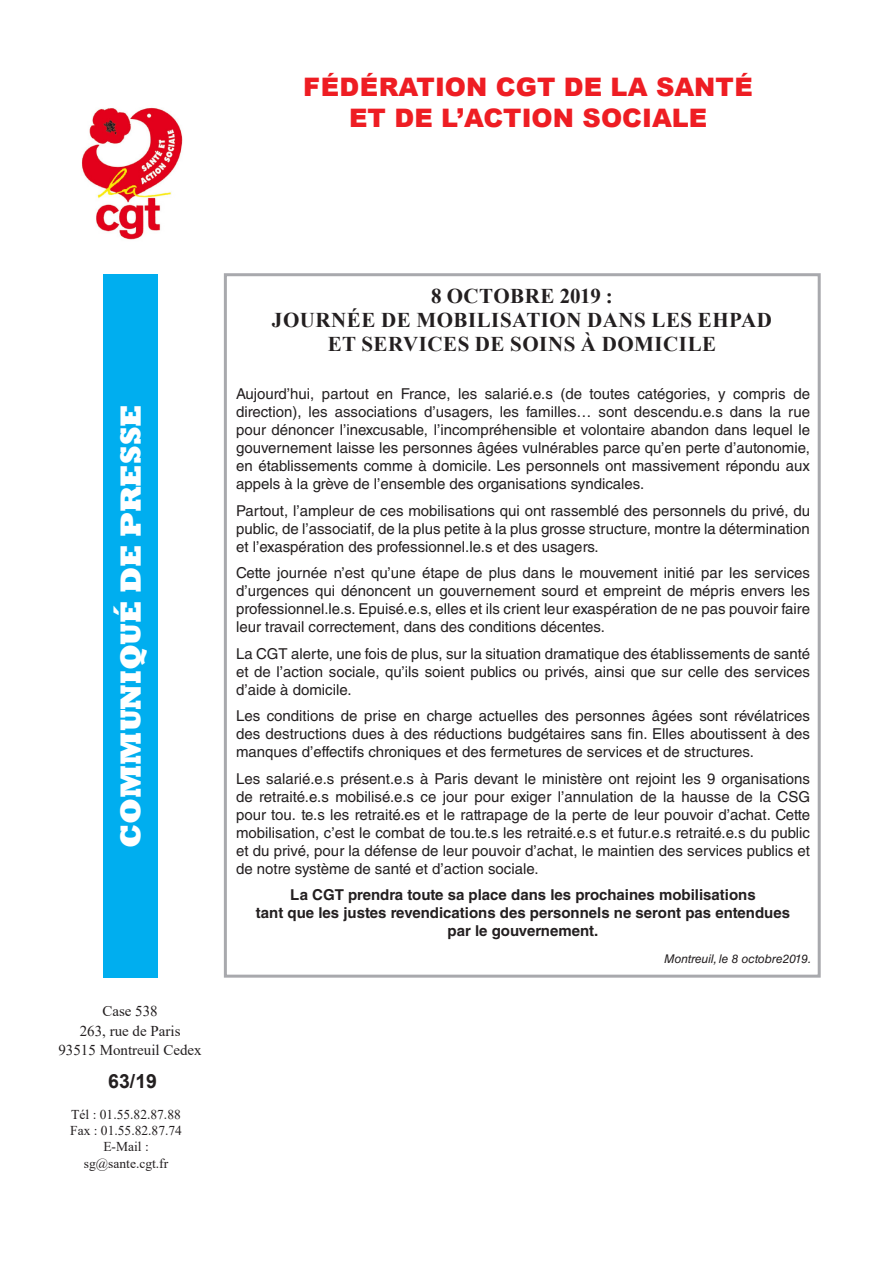
<style>
.page{position:relative;width:893px;height:1263px;background:#fff}
.page>*{position:absolute;margin:0;border:0;box-sizing:border-box;transform-origin:0 0}
.t1{font:800 30px "Rockwell";color:#fff}
.t2{font:900 25.5px "Arial";color:#ee1d23}
.titre{font:700 21px/24px "Times New Roman";letter-spacing:.025em;color:#231f20;text-align:center}
.t3{font:700 19.5px "Arial";color:#231f20}
.txt_courant{font:15px/18px "Helvetica LT Std";color:#231f20;text-align:justify}
.txt_courant-2{font:700 15px/18px "Helvetica LT Std";color:#231f20;text-align:center}
.t4{font:15px "Times New Roman";color:#231f20}
.t5{font:13.5px "Times New Roman";color:#231f20}
.txt_courant-3{font:italic 12px "Helvetica LT Std";color:#231f20}
</style>
<div class="page">
<img style="left:81px;top:107px;width:102px;height:133px">
<div style="left:103px;top:274px;width:55px;height:704px;background:#00aeef"></div>
<div style="left:224px;top:273px;width:597px;height:705px;border:3px solid #a8a9ad"></div>
<p class="t2" style="left:303px;top:68px;width:451px">FÉDÉRATION CGT DE LA SANTÉ</p>
<p class="t2" style="left:349px;top:99px;width:360px">ET DE L’ACTION SOCIALE</p>
<p class="t1" style="left:113px;top:848px;width:445px;rotate:-90deg">COMMUNIQUÉ DE PRESSE</p>
<p class="t4" style="left:102px;top:1000px;width:57px">Case 538</p>
<p class="t4" style="left:80px;top:1020px;width:102px">263, rue de Paris</p>
<p class="t4" style="left:58px;top:1039px;width:145px">93515 Montreuil Cedex</p>
<p class="t3" style="left:108px;top:1067px;width:50px">63/19</p>
<p class="t5" style="left:71px;top:1105px;width:111px">Tél : 01.55.82.87.88</p>
<p class="t5" style="left:70px;top:1121px;width:113px">Fax : 01.55.82.87.74</p>
<p class="t5" style="left:103px;top:1137px;width:47px">E-Mail :</p>
<p class="t5" style="left:84px;top:1153px;width:86px">sg@sante.cgt.fr</p>
<p class="titre" style="left:272px;top:284px;width:501px">8 OCTOBRE 2019 :<br>JOURNÉE DE MOBILISATION DANS LES EHPAD<br>ET SERVICES DE SOINS À DOMICILE</p>
<p class="txt_courant" style="left:236px;top:385px;width:575px">Aujourd’hui, partout en France, les salarié.e.s (de toutes catégories, y compris de direction), les associations d’usagers, les familles… sont descendu.e.s dans la rue pour dénoncer l’inexcusable, l’incompréhensible et volontaire abandon dans lequel le gouvernement laisse les personnes âgées vulnérables parce qu’en perte d’autonomie, en établissements comme à domicile. Les personnels ont massivement répondu aux appels à la grève de l’ensemble des organisations syndicales.</p>
<p class="txt_courant" style="left:236px;top:501px;width:576px">Partout, l’ampleur de ces mobilisations qui ont rassemblé des personnels du privé, du public, de l’associatif, de la plus petite à la plus grosse structure, montre la détermination et l’exaspération des professionnel.le.s et des usagers.</p>
<p class="txt_courant" style="left:236px;top:564px;width:576px">Cette journée n’est qu’une étape de plus dans le mouvement initié par les services d’urgences qui dénoncent un gouvernement sourd et empreint de mépris envers les professionnel.le.s. Epuisé.e.s, elles et ils crient leur exaspération de ne pas pouvoir faire leur travail correctement, dans des conditions décentes.</p>
<p class="txt_courant" style="left:236px;top:644px;width:576px">La CGT alerte, une fois de plus, sur la situation dramatique des établissements de santé et de l’action sociale, qu’ils soient publics ou privés, ainsi que sur celle des services d’aide à domicile.</p>
<p class="txt_courant" style="left:236px;top:707px;width:576px">Les conditions de prise en charge actuelles des personnes âgées sont révélatrices des destructions dues à des réductions budgétaires sans fin. Elles aboutissent à des manques d’effectifs chroniques et des fermetures de services et de structures.</p>
<p class="txt_courant" style="left:236px;top:769px;width:576px">Les salarié.e.s présent.e.s à Paris devant le ministère ont rejoint les 9 organisations de retraité.e.s mobilisé.e.s ce jour pour exiger l’annulation de la hausse de la CSG pour tou. te.s les retraité.es et le rattrapage de la perte de leur pouvoir d’achat. Cette mobilisation, c’est le combat de tou.te.s les retraité.e.s et futur.e.s retraité.e.s du public et du privé, pour la défense de leur pouvoir d’achat, le maintien des services publics et de notre système de santé et d’action sociale.</p>
<p class="txt_courant-2" style="left:256px;top:885px;width:536px">La CGT prendra toute sa place dans les prochaines mobilisations<br>tant que les justes revendications des personnels ne seront pas entendues par le gouvernement.</p>
<p class="txt_courant-3" style="left:664px;top:951px;width:149px">Montreuil, le 8 octobre2019.</p>
</div>
